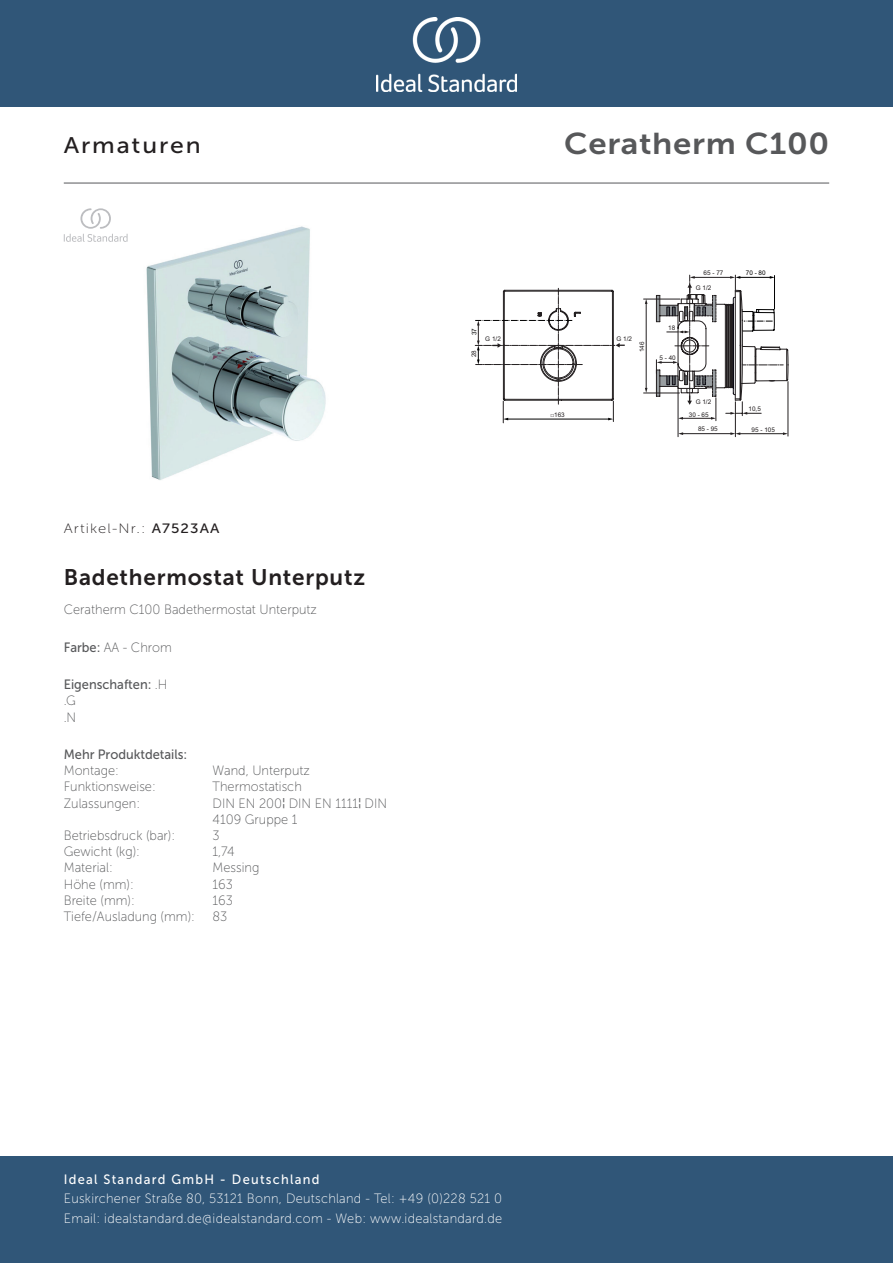
<style>
.page{position:relative;width:893px;height:1263px;background:#fff}
.page>*{position:absolute;margin:0;border:0;box-sizing:border-box;transform-origin:0 0}
._001_Produkttyp{font:30px "Museo Sans 700";letter-spacing:.02em;color:#57585a;scale:1.1 1}
.t1{font:22.5px "Museo Sans 700";letter-spacing:.035em;color:#231f20}
.t2{font:22.5px "Museo Sans 500";letter-spacing:.075em;color:#231f20;scale:1.1 1}
.t3{font:13.5px/19.5px "Museo Sans 100";letter-spacing:.02em;color:#fff;scale:.95 1}
.Accreditations{font:13.5px/16.2px "Museo Sans 100";color:#57585a;scale:.95 1}
.Features{font:13.5px/16.2px "Museo Sans 500";color:#57585a;scale:.95 1}
.Marketing_Descriptio{font:13.5px "Museo Sans 100";color:#57585a;scale:.95 1}
.t4{font:13.5px "Museo Sans 500";letter-spacing:.1em;color:#fff;scale:.95 1}
.Operation_Type{font:13.5px "Museo Sans 100";color:#57585a;scale:.95 1}
.Mounting{font:13.5px "Museo Sans 100";color:#57585a;scale:.95 1}
.Depth__mm{font:13.5px "Museo Sans 100";color:#57585a;scale:.95 1}
.Operation_Pressure{font:13.5px "Museo Sans 100";color:#57585a;scale:.95 1}
.t5{font:13.5px "Museo Sans 100";letter-spacing:.075em;color:#231f20;scale:1.1 1}
.Net_Weight__kg{font:13.5px "Museo Sans 100";color:#57585a;scale:.95 1}
.Material{font:13.5px "Museo Sans 100";color:#57585a;scale:.95 1}
.Colour{font:13.5px "Museo Sans 100";color:#57585a;scale:.95 1}
.Width__mm{font:13.5px "Museo Sans 100";color:#57585a;scale:.95 1}
.Height__mm{font:13.5px "Museo Sans 100";color:#57585a;scale:.95 1}
.t6{font:6.3px "Arial";color:#231f20}
.t7{font:6.3px "Arial";color:#000001}
.s1{font-family:"Museo Sans 500"}
.s2{font-family:"Museo Sans 100"}
.s3{font-weight:700}
</style>
<div class="page">
<div style="left:0;top:1157px;width:893px;height:106px;background:#305678"></div>
<div style="left:0;top:0;width:893px;height:107px;background:#305678"></div>
<img style="left:376px;top:18px;width:141px;height:73px">
<hr style="left:64px;top:183px;width:765px;height:1px;background:#57585a">
<img style="left:146px;top:226px;width:180px;height:254px">
<hr style="left:682px;top:433px;width:49px;height:1px;background:#231f20">
<hr style="left:735px;top:402px;width:1px;height:35px;background:#231f20">
<hr style="left:678px;top:389px;width:1px;height:48px;background:#231f20">
<hr style="left:739px;top:433px;width:45px;height:1px;background:#231f20">
<svg style="left:730px;top:432px;width:10px;height:3px"></svg>
<svg style="left:783px;top:432px;width:5px;height:3px"></svg>
<hr style="left:788px;top:382px;width:1px;height:54px;background:#231f20">
<svg style="left:475px;top:275px;width:313px;height:148px"></svg>
<svg style="left:64px;top:208px;width:64px;height:34px"></svg>
<p class="t2" style="left:64px;top:133px;width:126px">Armaturen</p>
<p class="_001_Produkttyp" style="left:564px;top:127px;width:242px">Ceratherm C100</p>
<p class="t5" style="left:64px;top:521px;width:143px">Artikel-Nr.: <span class="s1">A7523AA</span></p>
<p class="t1" style="left:64px;top:565px;width:303px">Badethermostat Unterputz</p>
<p class="Marketing_Descriptio" style="left:64px;top:602px;width:268px">Ceratherm C100 Badethermostat Unterputz</p>
<p class="Colour" style="left:64px;top:640px;width:115px"><span class="s1">Farbe:</span> AA - Chrom</p>
<p class="Features" style="left:64px;top:676px;width:110px">Eigenschaften: <span class="s2">.H .G<br>.N</span></p>
<p class="Features" style="left:64px;top:746px;width:132px">Mehr Produktdetails:</p>
<p class="Mounting" style="left:64px;top:763px;width:60px">Montage:</p>
<p class="Mounting" style="left:213px;top:763px;width:104px">Wand, Unterputz</p>
<p class="Operation_Type" style="left:64px;top:779px;width:98px">Funktionsweise:</p>
<p class="Operation_Type" style="left:213px;top:779px;width:95px">Thermostatisch</p>
<p class="Accreditations" style="left:64px;top:795px;width:82px">Zulassungen:</p>
<p class="Accreditations" style="left:213px;top:795px;width:185px">DIN EN 200¦DIN EN 1111¦DIN<br>4109 Gruppe 1</p>
<p class="Operation_Pressure" style="left:64px;top:828px;width:119px">Betriebsdruck (bar):</p>
<p class="Operation_Pressure" style="left:213px;top:828px;width:9px">3</p>
<p class="Net_Weight__kg" style="left:64px;top:844px;width:82px">Gewicht (kg):</p>
<p class="Net_Weight__kg" style="left:213px;top:844px;width:25px">1,74</p>
<p class="Material" style="left:64px;top:860px;width:53px">Material:</p>
<p class="Material" style="left:213px;top:860px;width:51px">Messing</p>
<p class="Height__mm" style="left:64px;top:877px;width:75px">Höhe (mm):</p>
<p class="Height__mm" style="left:213px;top:877px;width:23px">163</p>
<p class="Width__mm" style="left:64px;top:893px;width:76px">Breite (mm):</p>
<p class="Width__mm" style="left:213px;top:893px;width:23px">163</p>
<p class="Depth__mm" style="left:64px;top:909px;width:140px">Tiefe/Ausladung (mm):</p>
<p class="Depth__mm" style="left:213px;top:909px;width:17px">83</p>
<p class="t7" style="left:470px;top:335px;width:9px;rotate:-90deg">37</p>
<p class="t6" style="left:470px;top:357px;width:9px;rotate:-90deg">28</p>
<p class="t6" style="left:485px;top:335px;width:17px">G 1/2</p>
<p class="t6" style="left:550px;top:410px;width:16px"><span class="s3">□</span>163</p>
<p class="t6" style="left:616px;top:335px;width:17px">G 1/2</p>
<p class="t6" style="left:638px;top:352px;width:12px;rotate:-90deg">146</p>
<p class="t6" style="left:668px;top:323px;width:9px">18</p>
<p class="t6" style="left:659px;top:354px;width:18px">5 - 40</p>
<p class="t6" style="left:704px;top:269px;width:21px">65 - 77</p>
<p class="t6" style="left:696px;top:284px;width:17px">G 1/2</p>
<p class="t6" style="left:696px;top:398px;width:17px">G 1/2</p>
<p class="t6" style="left:689px;top:410px;width:21px">30 - 65</p>
<p class="t6" style="left:698px;top:425px;width:21px">85 - 95</p>
<p class="t7" style="left:746px;top:269px;width:21px">70 - 80</p>
<p class="t6" style="left:748px;top:405px;width:14px">10,5</p>
<p class="t6" style="left:752px;top:425px;width:25px">95 - 105</p>
<p class="t4" style="left:64px;top:1172px;width:271px">Ideal Standard GmbH - Deutschland</p>
<p class="t3" style="left:64px;top:1189px;width:463px">Euskirchener Straße 80, 53121 Bonn, Deutschland - Tel: +49 (0)228 521 0<br>Email: idealstandard.de@idealstandard.com - Web: www.idealstandard.de</p>
</div>
